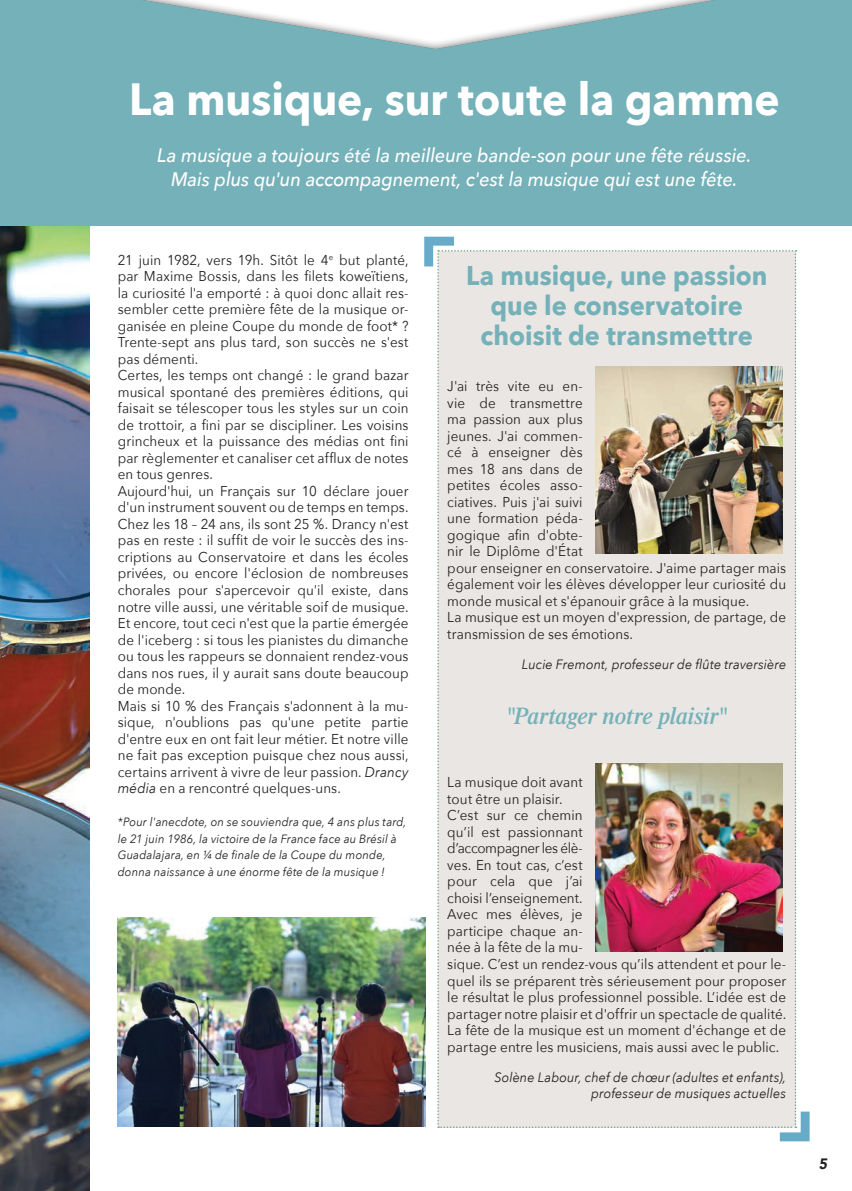
<style>
.page{position:relative;width:852px;height:1191px;background:#fff}
.page>*{position:absolute;margin:0;border:0;box-sizing:border-box;transform-origin:0 0}
.t1{font:700 45px "Avenir Next";color:#fff;scale:.94 1}
.t2{font:700 27px "Avenir Next";color:#74b1b8;scale:.94 1}
.t3{font:italic 600 24px "Times";letter-spacing:-.005em;color:#74b1b8;scale:.96 1}
.t4{font:italic 500 19.5px "Avenir Next";letter-spacing:-.005em;color:#fff;scale:.94 1}
.t5{font:italic 900 15px "Avenir";color:#231f20;scale:.94 1}
.t6{font:14.25px/16.5px "Avenir Next";letter-spacing:.005em;color:#231f20;text-align:justify;scale:.94 1}
.t7{font:14.25px "Avenir Next";letter-spacing:-.025em;color:#231f20;scale:.94 1}
.t8{font:italic 13.5px "Avenir Next";letter-spacing:.01em;color:#231f20;scale:.94 1}
.t9{font:italic 12px/16.5px "Avenir Next";letter-spacing:.015em;color:#231f20;scale:.94 1}
.s1{font-style:italic}
</style>
<div class="page">
<img style="left:0;top:225px;width:89px;height:965px">
<div style="left:0;top:0;width:851px;height:225px;background:#74b1b8"></div>
<div style="left:0;top:0;width:851px;height:50px;background:#231f20;opacity:.75"></div>
<img style="left:118px;top:917px;width:306px;height:209px">
<img style="left:424px;top:237px;width:385px;height:904px">
<p class="t1" style="left:129px;top:61px;width:693px">La musique, sur toute la gamme</p>
<p class="t4" style="left:157px;top:139px;width:633px">La musique a toujours été la meilleure bande-son pour une fête réussie.</p>
<p class="t4" style="left:171px;top:163px;width:604px">Mais plus qu'un accompagnement, c'est la musique qui est une fête.</p>
<p class="t6" style="left:118px;top:251px;width:311px">21 juin 1982, vers 19h. Sitôt le 4<sup>e</sup> but planté, par Maxime Bossis, dans les filets koweïtiens, la curiosité l'a emporté : à quoi donc allait res&shy;sembler cette première fête de la musique or&shy;ganisée en pleine Coupe du monde de foot* ?<br>Trente-sept ans plus tard, son succès ne s'est pas démenti.</p>
<p class="t6" style="left:118px;top:366px;width:311px">Certes, les temps ont changé : le grand bazar musical spontané des premières éditions, qui faisait se télescoper tous les styles sur un coin de trottoir, a fini par se discipliner. Les voisins grincheux et la puissance des médias ont fini par règlementer et canaliser cet afflux de notes en tous genres.</p>
<p class="t6" style="left:118px;top:482px;width:311px">Aujourd'hui, un Français sur 10 déclare jouer d'un instrument souvent ou de temps en temps.<br>Chez les 18 – 24 ans, ils sont 25 %. Drancy n'est pas en reste : il suffit de voir le succès des ins&shy;criptions au Conservatoire et dans les écoles privées, ou encore l'éclosion de nombreuses chorales pour s'apercevoir qu'il existe, dans notre ville aussi, une véritable soif de musique.<br>Et encore, tout ceci n'est que la partie émergée de l'iceberg : si tous les pianistes du dimanche ou tous les rappeurs se donnaient rendez-vous dans nos rues, il y aurait sans doute beaucoup de monde.</p>
<p class="t6" style="left:118px;top:696px;width:311px">Mais si 10 % des Français s'adonnent à la mu&shy;sique, n'oublions pas qu'une petite partie d'entre eux en ont fait leur métier. Et notre ville ne fait pas exception puisque chez nous aussi, certains arrivent à vivre de leur passion. <span class="s1">Drancy média</span> en a rencontré quelques-uns.</p>
<p class="t9" style="left:118px;top:813px;width:308px">*Pour l'anecdote, on se souviendra que, 4 ans plus tard, le 21 juin 1986, la victoire de la France face au Brésil à<br>Guadalajara, en ¼ de finale de la Coupe du monde,</p>
<p class="t9" style="left:118px;top:862px;width:285px">donna naissance à une énorme fête de la musique !</p>
<p class="t2" style="left:466px;top:252px;width:322px">La musique, une passion</p>
<p class="t2" style="left:490px;top:282px;width:270px">que le conservatoire</p>
<p class="t2" style="left:480px;top:312px;width:291px">choisit de transmettre</p>
<p class="t6" style="left:447px;top:377px;width:362px;text-align:left">J'ai très vite eu en-<br>vie de transmettre<br>ma passion aux plus<br>jeunes. J'ai commen-<br>cé à enseigner dès<br>mes 18 ans dans de<br>petites écoles asso-<br>ciatives. Puis j'ai suivi<br>une formation péda-<br>gogique afin d'obte-<br>nir le Diplôme d'État<br>pour enseigner en conservatoire. J'aime partager mais également voir les élèves développer leur curiosité du monde musical et s'épanouir grâce à la musique.</p>
<p class="t6" style="left:447px;top:608px;width:362px">La musique est un moyen d'expression, de partage, de transmission de ses émotions.</p>
<p class="t8" style="left:521px;top:652px;width:283px">Lucie Fremont, professeur de flûte traversière</p>
<p class="t3" style="left:506px;top:701px;width:230px">"Partager notre plaisir"</p>
<p class="t6" style="left:447px;top:773px;width:145px">La musique doit avant tout être un plaisir.</p>
<p class="t6" style="left:447px;top:806px;width:145px">C’est sur ce chemin qu’il est passionnant</p>
<p class="t7" style="left:447px;top:836px;width:145px">d’accompagner les élè-</p>
<p class="t6" style="left:447px;top:856px;width:145px">ves. En tout cas, c’est pour cela que j’ai choisi l’enseignement.</p>
<p class="t6" style="left:447px;top:905px;width:362px;text-align:left">Avec mes élèves, je<br>participe chaque an-<br>née à la fête de la mu-<br>sique. C’est un rendez-vous qu’ils attendent et pour le&shy;quel ils se préparent très sérieusement pour proposer le résultat le plus professionnel possible. L’idée est de partager notre plaisir et d'offrir un spectacle de qualité.<br>La fête de la musique est un moment d'échange et de partage entre les musiciens, mais aussi avec le public.</p>
<p class="t8" style="left:494px;top:1065px;width:312px">Solène Labour, chef de choeur (adultes et enfants),</p>
<p class="t8" style="left:591px;top:1081px;width:209px">professeur de musiques actuelles</p>
<p class="t5" style="left:818px;top:1151px;width:10px">5</p>
</div>
